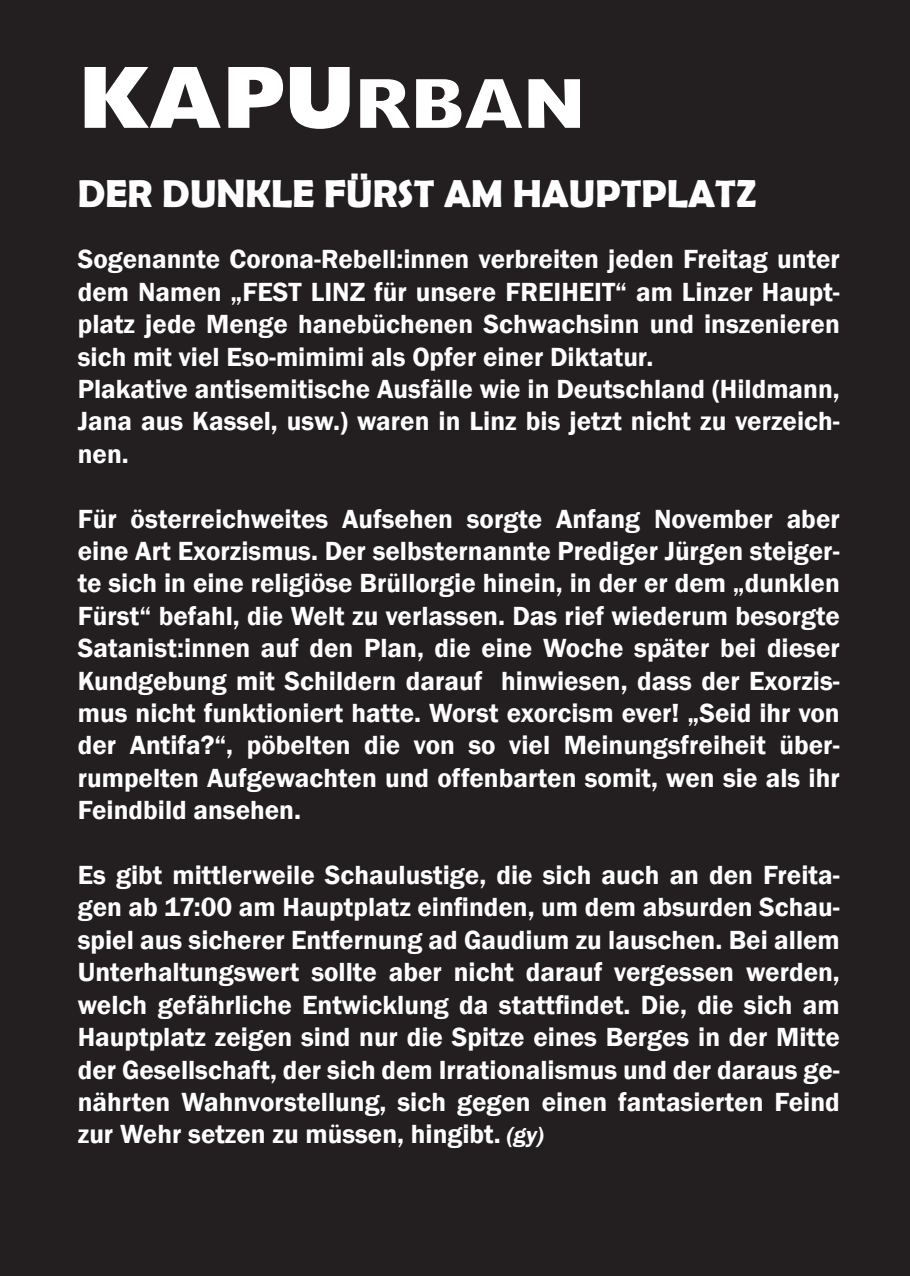
<style>
.page{position:relative;width:910px;height:1276px;background:#231f20}
.page>*{position:absolute;margin:0;border:0;box-sizing:border-box;transform-origin:0 0}
.Headline_schwarz{font:81px "Headline NEWS";color:#fff}
.Fleißtext_kleiner_sc{font:700 39px "Berlin Sans FB Demi";color:#fff}
.Fleißtext_kleiner_sc-2{font:600 27px/32.4px "Franklin Gothic";color:#fff;text-align:justify}
.s1{font-style:italic;font-size:24px}
</style>
<div class="page">
<p class="Headline_schwarz" style="left:78px;top:62px;width:509px">KAPUrban</p>
<p class="Fleißtext_kleiner_sc" style="left:78px;top:171px;width:681px">DER DUNKLE FÜRST AM HAUPTPLATZ</p>
<p class="Fleißtext_kleiner_sc-2" style="left:78px;top:243px;width:764px">Sogenannte Corona-Rebell:innen verbreiten jeden Freitag unter dem Namen „FEST LINZ für unsere FREIHEIT“ am Linzer Haupt&shy;platz jede Menge hanebüchenen Schwachsinn und inszenieren sich mit viel Eso-mimimi als Opfer einer Diktatur.</p>
<p class="Fleißtext_kleiner_sc-2" style="left:78px;top:373px;width:763px">Plakative antisemitische Ausfälle wie in Deutschland (Hildmann, Jana aus Kassel, usw.) waren in Linz bis jetzt nicht zu verzeich&shy;nen.</p>
<p class="Fleißtext_kleiner_sc-2" style="left:78px;top:503px;width:764px">Für österreichweites Aufsehen sorgte Anfang November aber eine Art Exorzismus. Der selbsternannte Prediger Jürgen steiger&shy;te sich in eine religiöse Brüllorgie hinein, in der er dem „dunklen Fürst“ befahl, die Welt zu verlassen. Das rief wiederum besorgte Satanist:innen auf den Plan, die eine Woche später bei dieser Kundgebung mit Schildern darauf hinwiesen, dass der Exorzis&shy;mus nicht funktioniert hatte. Worst exorcism ever! „Seid ihr von der Antifa?“, pöbelten die von so viel Meinungsfreiheit über&shy;rumpelten Aufgewachten und offenbarten somit, wen sie als ihr Feindbild ansehen.</p>
<p class="Fleißtext_kleiner_sc-2" style="left:78px;top:859px;width:764px">Es gibt mittlerweile Schaulustige, die sich auch an den Freita&shy;gen ab 17:00 am Hauptplatz einfinden, um dem absurden Schau&shy;spiel aus sicherer Entfernung ad Gaudium zu lauschen. Bei allem Unterhaltungswert sollte aber nicht darauf vergessen werden, welch gefährliche Entwicklung da stattfindet. Die, die sich am Hauptplatz zeigen sind nur die Spitze eines Berges in der Mitte der Gesellschaft, der sich dem Irrationalismus und der daraus ge&shy;nährten Wahnvorstellung, sich gegen einen fantasierten Feind zur Wehr setzen zu müssen, hingibt. <span class="s1">(gy)</span></p>
</div>
